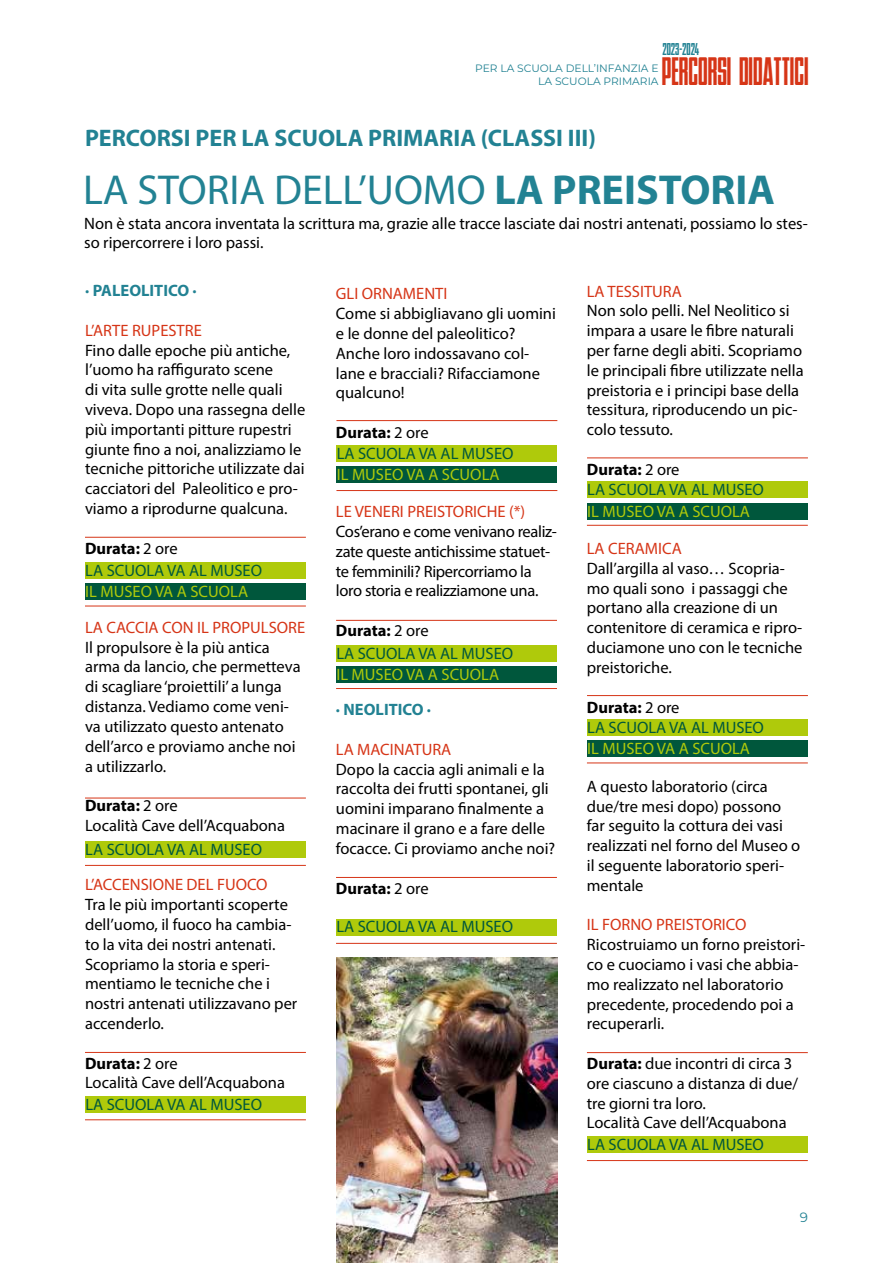
<style>
.page{position:relative;width:893px;height:1263px;background:#fff}
.page>*{position:absolute;margin:0;border:0;box-sizing:border-box;transform-origin:0 0}
.t1{font:42px "Myriad Pro";color:#228293}
.t2{font:34.8px "Bindlestiff NFW01";color:#d63517}
.t3{font:700 24px "Myriad Pro";color:#228293}
.t4{font:16.5px/19.8px "Myriad Pro";color:#000}
.t5{font:16.5px "Myriad Pro";color:#00573c}
.t6{font:16.5px "Myriad Pro";color:#d63517}
.t7{font:16.5px/19.8px "Myriad Pro";letter-spacing:-.02em;color:#000}
.t8{font:16.5px "Myriad Pro";color:#afca0b}
.t9{font:700 16.5px "Myriad Pro";color:#000}
.t10{font:700 16.5px "Myriad Pro";color:#228293}
.t11{font:15px "Bindlestiff NFW01";color:#228293}
.t12{font:13.5px "Montserrat";color:#228293}
.t13{font:10.65px/12.9px "Montserrat";color:#228293;text-align:right}
.s1{font-weight:700}
.s2{font-weight:400}
</style>
<div class="page">
<div style="left:85px;top:842px;width:221px;height:16px;background:#afca0b"></div>
<hr style="left:85px;top:537px;width:221px;height:1px;background:#d63517">
<hr style="left:85px;top:798px;width:221px;height:1px;background:#d63517">
<hr style="left:85px;top:606px;width:221px;height:1px;background:#d63517">
<hr style="left:85px;top:865px;width:221px;height:1px;background:#d63517">
<div style="left:336px;top:445px;width:221px;height:17px;background:#afca0b"></div>
<div style="left:336px;top:466px;width:221px;height:17px;background:#00573c"></div>
<hr style="left:336px;top:420px;width:221px;height:1px;background:#d63517">
<hr style="left:336px;top:490px;width:221px;height:1px;background:#d63517">
<div style="left:587px;top:482px;width:221px;height:16px;background:#afca0b"></div>
<div style="left:587px;top:719px;width:221px;height:17px;background:#afca0b"></div>
<div style="left:587px;top:503px;width:221px;height:16px;background:#00573c"></div>
<div style="left:587px;top:740px;width:221px;height:17px;background:#00573c"></div>
<hr style="left:587px;top:457px;width:221px;height:1px;background:#d63517">
<hr style="left:587px;top:695px;width:221px;height:1px;background:#d63517">
<hr style="left:587px;top:525px;width:221px;height:1px;background:#d63517">
<hr style="left:587px;top:762px;width:221px;height:1px;background:#d63517">
<div style="left:85px;top:563px;width:221px;height:16px;background:#afca0b"></div>
<div style="left:85px;top:584px;width:221px;height:16px;background:#00573c"></div>
<div style="left:336px;top:645px;width:221px;height:16px;background:#afca0b"></div>
<div style="left:336px;top:666px;width:221px;height:16px;background:#00573c"></div>
<hr style="left:336px;top:620px;width:221px;height:1px;background:#d63517">
<hr style="left:336px;top:688px;width:221px;height:1px;background:#d63517">
<div style="left:336px;top:919px;width:221px;height:16px;background:#afca0b"></div>
<hr style="left:336px;top:877px;width:221px;height:1px;background:#d63517">
<hr style="left:336px;top:943px;width:221px;height:1px;background:#d63517">
<div style="left:85px;top:1096px;width:221px;height:16px;background:#afca0b"></div>
<hr style="left:85px;top:1052px;width:221px;height:1px;background:#d63517">
<hr style="left:85px;top:1119px;width:221px;height:1px;background:#d63517">
<div style="left:587px;top:1136px;width:221px;height:16px;background:#afca0b"></div>
<hr style="left:587px;top:1052px;width:221px;height:1px;background:#d63517">
<hr style="left:587px;top:1160px;width:221px;height:1px;background:#d63517">
<img style="left:337px;top:957px;width:220px;height:306px">
<p class="t11" style="left:662px;top:40px;width:38px">2023-2024</p>
<h2 class="t2" style="left:662px;top:52px;width:148px">PERCORSI DIDATTICI</h2>
<p class="t13" style="left:475px;top:61px;width:185px">PER LA SCUOLA DELL’INFANZIA E<br>LA SCUOLA PRIMARIA</p>
<h3 class="t3" style="left:85px;top:122px;width:512px">PERCORSI PER LA SCUOLA PRIMARIA (CLASSI III)</h3>
<h1 class="t1" style="left:83px;top:164px;width:693px">LA STORIA DELL’UOMO <span class="s1">LA PREISTORIA</span></h1>
<p class="t4" style="left:84px;top:213px;width:725px">Non è stata ancora inventata la scrittura ma, grazie alle tracce lasciate dai nostri antenati, possiamo lo stes&shy;so ripercorrere i loro passi.</p>
<p class="t10" style="left:85px;top:280px;width:113px">· PALEOLITICO ·</p>
<p class="t6" style="left:85px;top:320px;width:118px">L’ARTE RUPESTRE</p>
<p class="t4" style="left:85px;top:340px;width:222px">Fino dalle epoche più antiche, l’uomo ha raffigurato scene<br>di vita sulle grotte nelle quali viveva. Dopo una rassegna delle più importanti pitture rupestri giunte fino a noi, analizziamo le tecniche pittoriche utilizzate dai cacciatori del Paleolitico e pro&shy;viamo a riprodurne qualcuna.</p>
<p class="t9" style="left:85px;top:537px;width:94px">Durata: <span class="s2">2 ore</span></p>
<p class="t6" style="left:587px;top:281px;width:97px">LA TESSITURA</p>
<p class="t4" style="left:587px;top:301px;width:218px">Non solo pelli. Nel Neolitico si impara a usare le fibre naturali per farne degli abiti. Scopriamo le principali fibre utilizzate nella preistoria e i principi base della tessitura, riproducendo un pic&shy;colo tessuto.</p>
<p class="t9" style="left:587px;top:458px;width:94px">Durata: <span class="s2">2 ore</span></p>
<p class="t6" style="left:336px;top:284px;width:113px">GLI ORNAMENTI</p>
<p class="t4" style="left:336px;top:303px;width:222px">Come si abbigliavano gli uomini e le donne del paleolitico?<br>Anche loro indossavano col&shy;lane e bracciali? Rifacciamone qualcuno!</p>
<p class="t9" style="left:336px;top:422px;width:94px">Durata: <span class="s2">2 ore</span></p>
<p class="t5" style="left:337px;top:443px;width:178px">LA SCUOLA VA AL MUSEO</p>
<p class="t8" style="left:337px;top:464px;width:164px">IL MUSEO VA A SCUOLA</p>
<p class="t5" style="left:587px;top:480px;width:178px">LA SCUOLA VA AL MUSEO</p>
<p class="t8" style="left:587px;top:501px;width:164px">IL MUSEO VA A SCUOLA</p>
<p class="t6" style="left:336px;top:501px;width:191px">LE VENERI PREISTORICHE (*)</p>
<p class="t7" style="left:336px;top:521px;width:223px">Cos’erano e come venivano realiz&shy;zate queste antichissime statuet&shy;te femminili? Ripercorriamo la loro storia e realizziamone una.</p>
<p class="t9" style="left:336px;top:620px;width:94px">Durata: <span class="s2">2 ore</span></p>
<p class="t6" style="left:587px;top:538px;width:97px">LA CERAMICA</p>
<p class="t4" style="left:587px;top:558px;width:217px">Dall’argilla al vaso… Scopria&shy;mo quali sono i passaggi che portano alla creazione di un contenitore di ceramica e ripro&shy;duciamone uno con le tecniche preistoriche.</p>
<p class="t9" style="left:587px;top:696px;width:94px">Durata: <span class="s2">2 ore</span></p>
<p class="t5" style="left:85px;top:560px;width:178px">LA SCUOLA VA AL MUSEO</p>
<p class="t8" style="left:85px;top:582px;width:164px">IL MUSEO VA A SCUOLA</p>
<p class="t6" style="left:85px;top:617px;width:222px">LA CACCIA CON IL PROPULSORE</p>
<p class="t4" style="left:85px;top:637px;width:217px">Il propulsore è la più antica arma da lancio, che permetteva di scagliare ‘proiettili’ a lunga distanza. Vediamo come veni&shy;va utilizzato questo antenato dell’arco e proviamo anche noi a utilizzarlo.</p>
<p class="t4" style="left:85px;top:795px;width:201px"><span class="s1">Durata:</span> 2 ore<br>Località Cave dell’Acquabona</p>
<p class="t5" style="left:336px;top:643px;width:178px">LA SCUOLA VA AL MUSEO</p>
<p class="t8" style="left:336px;top:664px;width:164px">IL MUSEO VA A SCUOLA</p>
<p class="t10" style="left:336px;top:699px;width:97px">· NEOLITICO ·</p>
<p class="t6" style="left:336px;top:739px;width:117px">LA MACINATURA</p>
<p class="t4" style="left:336px;top:759px;width:221px">Dopo la caccia agli animali e la raccolta dei frutti spontanei, gli uomini imparano finalmente a macinare il grano e a fare delle focacce. Ci proviamo anche noi?</p>
<p class="t9" style="left:336px;top:877px;width:94px">Durata: <span class="s2">2 ore</span></p>
<p class="t5" style="left:587px;top:717px;width:178px">LA SCUOLA VA AL MUSEO</p>
<p class="t8" style="left:587px;top:738px;width:164px">IL MUSEO VA A SCUOLA</p>
<p class="t4" style="left:587px;top:776px;width:215px">A questo laboratorio (circa due/tre mesi dopo) possono far seguito la cottura dei vasi realizzati nel forno del Museo o il seguente laboratorio speri&shy;mentale</p>
<p class="t6" style="left:587px;top:915px;width:161px">IL FORNO PREISTORICO</p>
<p class="t4" style="left:587px;top:934px;width:220px">Ricostruiamo un forno preistori&shy;co e cuociamo i vasi che abbia&shy;mo realizzato nel laboratorio precedente, procedendo poi a recuperarli.</p>
<p class="t4" style="left:587px;top:1053px;width:213px"><span class="s1">Durata:</span> due incontri di circa 3 ore ciascuno a distanza di due/ tre giorni tra loro.<br>Località Cave dell’Acquabona</p>
<p class="t5" style="left:85px;top:839px;width:178px">LA SCUOLA VA AL MUSEO</p>
<p class="t6" style="left:85px;top:874px;width:184px">L’ACCENSIONE DEL FUOCO</p>
<p class="t4" style="left:85px;top:894px;width:214px">Tra le più importanti scoperte dell’uomo, il fuoco ha cambia&shy;to la vita dei nostri antenati.<br>Scopriamo la storia e speri&shy;mentiamo le tecniche che i nostri antenati utilizzavano per accenderlo.</p>
<p class="t4" style="left:85px;top:1053px;width:201px"><span class="s1">Durata:</span> 2 ore<br>Località Cave dell’Acquabona</p>
<p class="t5" style="left:336px;top:917px;width:178px">LA SCUOLA VA AL MUSEO</p>
<p class="t5" style="left:85px;top:1094px;width:178px">LA SCUOLA VA AL MUSEO</p>
<p class="t5" style="left:587px;top:1134px;width:178px">LA SCUOLA VA AL MUSEO</p>
<p class="t12" style="left:800px;top:1208px;width:10px">9</p>
</div>
